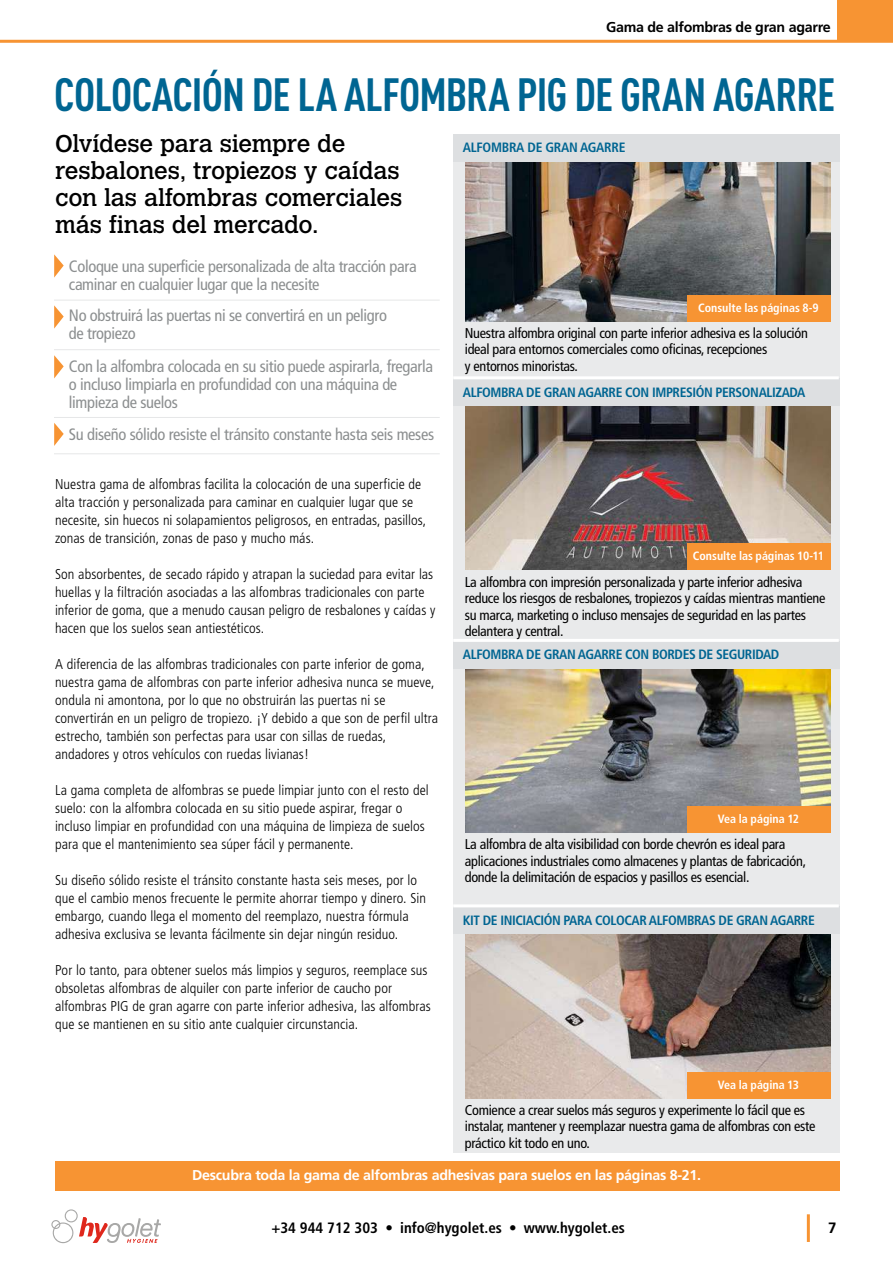
<style>
.page{position:relative;width:893px;height:1263px;background:#fff}
.page>*{position:absolute;margin:0;border:0;box-sizing:border-box;transform-origin:0 0}
.t1{font:700 condensed 45.9px "DIN Pro";letter-spacing:-.02em;color:#006592}
.t2{font:24px/27px "Calvert MT Std";letter-spacing:-.01em;color:#000}
.t3{font:condensed 16.5px/18px "Frutiger";letter-spacing:-.02em;color:#8c8f90}
.t4{font:700 condensed 15px "Frutiger";color:#000}
.t5{font:700 15px "Frutiger";color:#000}
.t6{font:300 condensed 14.25px/18px "Frutiger";letter-spacing:.005em;color:#000}
.t7{font:condensed 14.25px/16.5px "Frutiger";letter-spacing:-.02em;color:#000}
.t8{font:700 14.25px "Frutiger";letter-spacing:-.02em;color:#fff}
.t9{font:700 14.25px "Frutiger";letter-spacing:-.02em;color:#000}
.t10{font:700 condensed 13.5px "Frutiger";letter-spacing:-.03em;color:#006592}
.t11{font:700 condensed 12px "Frutiger";letter-spacing:-.005em;color:#fff}
.s1{font-weight:300}
</style>
<div class="page">
<div style="left:453px;top:134px;width:386px;height:1018px;background:#e9eaeb"></div>
<img style="left:466px;top:161px;width:365px;height:160px">
<div style="left:453px;top:134px;width:386px;height:27px;background:#dddfe1"></div>
<hr style="left:0;top:40px;width:893px;height:3px;background:#f79433">
<div style="left:837px;top:0;width:56px;height:40px;background:#f79433"></div>
<hr style="left:807px;top:1214px;width:3px;height:28px;background:#f79433">
<hr style="left:54px;top:300px;width:386px;height:1px;background:#e6e7e8">
<hr style="left:54px;top:349px;width:386px;height:1px;background:#e6e7e8">
<hr style="left:54px;top:417px;width:386px;height:1px;background:#e6e7e8">
<hr style="left:54px;top:453px;width:386px;height:1px;background:#e6e7e8">
<div style="left:55px;top:1161px;width:784px;height:30px;background:#f79433"></div>
<img style="left:466px;top:406px;width:365px;height:163px">
<div style="left:453px;top:379px;width:386px;height:27px;background:#dddfe1"></div>
<hr style="left:453px;top:376px;width:386px;height:3px;background:#fff">
<img style="left:466px;top:668px;width:365px;height:164px">
<div style="left:453px;top:641px;width:386px;height:27px;background:#dddfe1"></div>
<hr style="left:453px;top:639px;width:386px;height:3px;background:#fff">
<img style="left:466px;top:934px;width:365px;height:164px">
<div style="left:453px;top:907px;width:386px;height:27px;background:#dddfe1"></div>
<hr style="left:453px;top:904px;width:386px;height:3px;background:#fff">
<svg style="left:54px;top:254px;width:10px;height:24px"></svg>
<svg style="left:54px;top:305px;width:10px;height:24px"></svg>
<svg style="left:54px;top:355px;width:10px;height:23px"></svg>
<svg style="left:54px;top:423px;width:10px;height:23px"></svg>
<div style="left:687px;top:295px;width:144px;height:26px;background:#f79433"></div>
<div style="left:687px;top:543px;width:144px;height:26px;background:#f79433"></div>
<div style="left:687px;top:806px;width:144px;height:26px;background:#f79433"></div>
<div style="left:687px;top:1072px;width:144px;height:26px;background:#f79433"></div>
<svg style="left:51px;top:1209px;width:110px;height:34px"></svg>
<p class="t9" style="left:606px;top:19px;width:226px">Gama de alfombras de gran agarre</p>
<h1 class="t1" style="left:54px;top:60px;width:783px">COLOCACIÓN DE LA ALFOMBRA PIG DE GRAN AGARRE</h1>
<h2 class="t2" style="left:55px;top:131px;width:349px">Olvídese para siempre de resbalones, tropiezos y caídas con las alfombras comerciales más finas del mercado.</h2>
<p class="t10" style="left:463px;top:139px;width:164px">ALFOMBRA DE GRAN AGARRE</p>
<p class="t3" style="left:69px;top:257px;width:349px">Coloque una superficie personalizada de alta tracción para caminar en cualquier lugar que la necesite</p>
<p class="t3" style="left:69px;top:307px;width:320px">No obstruirá las puertas ni se convertirá en un peligro de tropiezo</p>
<p class="t3" style="left:69px;top:357px;width:366px">Con la alfombra colocada en su sitio puede aspirarla, fregarla o incluso limpiarla en profundidad con una máquina de limpieza de suelos</p>
<p class="t3" style="left:69px;top:426px;width:367px">Su diseño sólido resiste el tránsito constante hasta seis meses</p>
<p class="t6" style="left:55px;top:475px;width:373px">Nuestra gama de alfombras facilita la colocación de una superficie de alta tracción y personalizada para caminar en cualquier lugar que se necesite, sin huecos ni solapamientos peligrosos, en entradas, pasillos, zonas de transición, zonas de paso y mucho más.</p>
<p class="t6" style="left:55px;top:565px;width:382px">Son absorbentes, de secado rápido y atrapan la suciedad para evitar las huellas y la filtración asociadas a las alfombras tradicionales con parte inferior de goma, que a menudo causan peligro de resbalones y caídas y hacen que los suelos sean antiestéticos.</p>
<p class="t6" style="left:55px;top:655px;width:385px">A diferencia de las alfombras tradicionales con parte inferior de goma, nuestra gama de alfombras con parte inferior adhesiva nunca se mueve, ondula ni amontona, por lo que no obstruirán las puertas ni se convertirán en un peligro de tropiezo. ¡Y debido a que son de perfil ultra estrecho, también son perfectas para usar con sillas de ruedas, andadores y otros vehículos con ruedas livianas!</p>
<p class="t6" style="left:55px;top:781px;width:375px">La gama completa de alfombras se puede limpiar junto con el resto del suelo: con la alfombra colocada en su sitio puede aspirar, fregar o incluso limpiar en profundidad con una máquina de limpieza de suelos para que el mantenimiento sea súper fácil y permanente.</p>
<p class="t6" style="left:55px;top:871px;width:372px">Su diseño sólido resiste el tránsito constante hasta seis meses, por lo que el cambio menos frecuente le permite ahorrar tiempo y dinero. Sin embargo, cuando llega el momento del reemplazo, nuestra fórmula adhesiva exclusiva se levanta fácilmente sin dejar ningún residuo.</p>
<p class="t6" style="left:55px;top:961px;width:377px">Por lo tanto, para obtener suelos más limpios y seguros, reemplace sus obsoletas alfombras de alquiler con parte inferior de caucho por alfombras PIG de gran agarre con parte inferior adhesiva, las alfombras que se mantienen en su sitio ante cualquier circunstancia.</p>
<p class="t11" style="left:698px;top:301px;width:122px">Consulte las páginas 8-9</p>
<p class="t7" style="left:465px;top:325px;width:345px">Nuestra alfombra original con parte inferior adhesiva es la solución ideal para entornos comerciales como oficinas, recepciones<br>y entornos minoristas.</p>
<p class="t10" style="left:463px;top:384px;width:344px">ALFOMBRA DE GRAN AGARRE CON IMPRESIÓN PERSONALIZADA</p>
<p class="t11" style="left:693px;top:549px;width:133px">Consulte las páginas 10-11</p>
<p class="t7" style="left:465px;top:574px;width:362px">La alfombra con impresión personalizada y parte inferior adhesiva reduce los riesgos de resbalones, tropiezos y caídas mientras mantiene su marca, marketing o incluso mensajes de seguridad en las partes delantera y central.</p>
<p class="t10" style="left:463px;top:646px;width:318px">ALFOMBRA DE GRAN AGARRE CON BORDES DE SEGURIDAD</p>
<p class="t11" style="left:718px;top:812px;width:83px">Vea la página 12</p>
<p class="t7" style="left:465px;top:836px;width:343px">La alfombra de alta visibilidad con borde chevrón es ideal para aplicaciones industriales como almacenes y plantas de fabricación, donde la delimitación de espacios y pasillos es esencial.</p>
<p class="t10" style="left:463px;top:912px;width:353px">KIT DE INICIACIÓN PARA COLOCAR ALFOMBRAS DE GRAN AGARRE</p>
<p class="t11" style="left:718px;top:1078px;width:83px">Vea la página 13</p>
<p class="t7" style="left:465px;top:1102px;width:352px">Comience a crear suelos más seguros y experimente lo fácil que es instalar, mantener y reemplazar nuestra gama de alfombras con este práctico kit todo en uno.</p>
<p class="t8" style="left:192px;top:1167px;width:510px">Descubra toda la gama de alfombras adhesivas para suelos en las páginas 8-21.</p>
<p class="t4" style="left:271px;top:1218px;width:355px">+34 944 712 303 <span class="s1">•</span> info@hygolet.es <span class="s1">•</span> www.hygolet.es</p>
<p class="t5" style="left:828px;top:1218px;width:10px">7</p>
</div>
